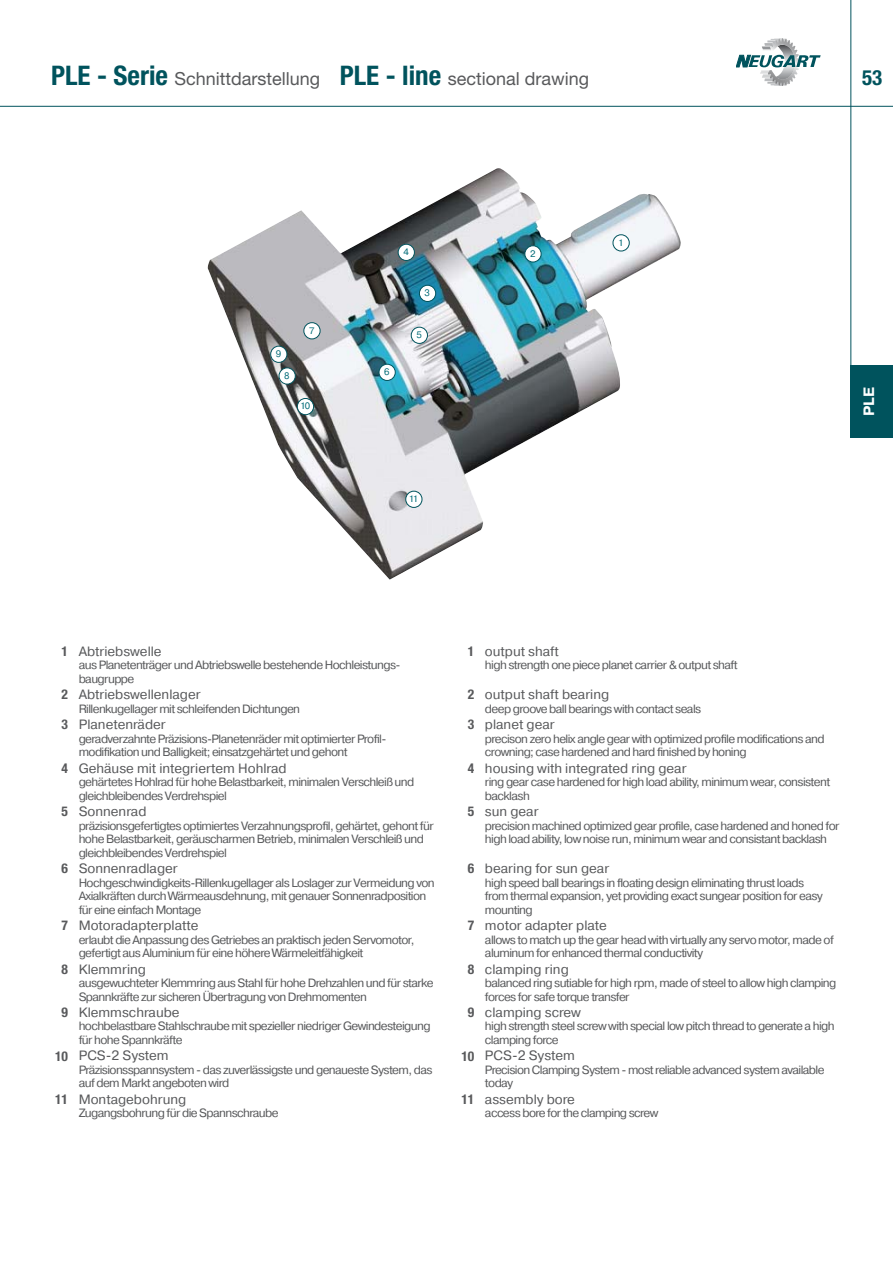
<style>
.page{position:relative;width:893px;height:1263px;background:#fff}
.page>*{position:absolute;margin:0;border:0;box-sizing:border-box;transform-origin:0 0}
.t1{font:700 condensed 21px "Helvetica Neue LT Std";color:#00535d}
.t2{font:18px "Helvetica Neue LT Std";color:#58595b}
.t3{font:700 15px "Pragmatica";color:#fff}
.t4{font:13.5px "Pragmatica";color:#58595b}
.t5{font:12px/13.5px "Pragmatica";letter-spacing:-.05em;color:#58595b}
.t6{font:9.3px "Pragmatica";color:#006b77}
.s1{font-weight:700;font-stretch:condensed;font-size:27px;color:#00535d}
.s2{font-family:"Helvetica Neue LT Std";font-weight:700;font-stretch:condensed}
</style>
<div class="page">
<hr style="left:0;top:106px;width:892px;height:1px;background:#00535d">
<svg style="left:736px;top:38px;width:84px;height:48px"></svg>
<hr style="left:850px;top:0;width:1px;height:438px;background:#00535d">
<div style="left:850px;top:366px;width:42px;height:72px;background:#00535d"></div>
<img style="left:207px;top:168px;width:474px;height:412px">
<div style="left:613px;top:235px;width:16px;height:16px;background:#fff;border-radius:50%"></div>
<div style="left:612px;top:234px;width:17px;height:17px;border:1px solid #00535d;border-radius:50%"></div>
<div style="left:525px;top:246px;width:16px;height:16px;background:#fff;border-radius:50%"></div>
<div style="left:524px;top:245px;width:17px;height:17px;border:1px solid #00535d;border-radius:50%"></div>
<div style="left:419px;top:285px;width:16px;height:17px;background:#fff;border-radius:50%"></div>
<div style="left:419px;top:285px;width:17px;height:17px;border:1px solid #00535d;border-radius:50%"></div>
<div style="left:398px;top:244px;width:16px;height:16px;background:#fff;border-radius:50%"></div>
<div style="left:398px;top:244px;width:17px;height:17px;border:1px solid #00535d;border-radius:50%"></div>
<div style="left:411px;top:327px;width:16px;height:16px;background:#fff;border-radius:50%"></div>
<div style="left:411px;top:327px;width:17px;height:17px;border:1px solid #00535d;border-radius:50%"></div>
<div style="left:379px;top:364px;width:16px;height:16px;background:#fff;border-radius:50%"></div>
<div style="left:378px;top:364px;width:17px;height:17px;border:1px solid #00535d;border-radius:50%"></div>
<div style="left:304px;top:323px;width:16px;height:16px;background:#fff;border-radius:50%"></div>
<div style="left:303px;top:322px;width:17px;height:17px;border:1px solid #00535d;border-radius:50%"></div>
<div style="left:279px;top:368px;width:16px;height:16px;background:#fff;border-radius:50%"></div>
<div style="left:279px;top:367px;width:17px;height:17px;border:1px solid #00535d;border-radius:50%"></div>
<div style="left:271px;top:346px;width:16px;height:16px;background:#fff;border-radius:50%"></div>
<div style="left:270px;top:346px;width:17px;height:17px;border:1px solid #00535d;border-radius:50%"></div>
<div style="left:297px;top:398px;width:16px;height:17px;background:#fff;border-radius:50%"></div>
<div style="left:297px;top:398px;width:17px;height:17px;border:1px solid #00535d;border-radius:50%"></div>
<div style="left:406px;top:491px;width:16px;height:16px;background:#fff;border-radius:50%"></div>
<div style="left:405px;top:491px;width:17px;height:17px;border:1px solid #00535d;border-radius:50%"></div>
<p class="t2" style="left:51px;top:72px;width:539px"><span class="s1">PLE - Serie</span> Schnittdarstellung <span class="s1">PLE - line</span> sectional drawing</p>
<p class="t1" style="left:862px;top:70px;width:22px">53</p>
<p class="t6" style="left:276px;top:350px;width:7px">9</p>
<p class="t6" style="left:284px;top:372px;width:7px">8</p>
<p class="t6" style="left:309px;top:327px;width:7px">7</p>
<p class="t6" style="left:300px;top:403px;width:12px">10</p>
<p class="t6" style="left:384px;top:369px;width:7px">6</p>
<p class="t6" style="left:403px;top:249px;width:7px">4</p>
<p class="t6" style="left:424px;top:290px;width:7px">3</p>
<p class="t6" style="left:416px;top:331px;width:7px">5</p>
<p class="t6" style="left:409px;top:495px;width:11px">11</p>
<p class="t6" style="left:530px;top:250px;width:7px">2</p>
<p class="t6" style="left:618px;top:239px;width:7px">1</p>
<p class="t3" style="left:863px;top:416px;width:31px;rotate:-90deg">PLE</p>
<p class="t4" style="left:62px;top:646px;width:102px"><span class="s2">1</span> Abtriebswelle</p>
<p class="t5" style="left:79px;top:659px;width:323px">aus Planetenträger und Abtriebswelle bestehende Hochleistungs&shy;baugruppe</p>
<p class="t4" style="left:468px;top:646px;width:92px"><span class="s2">1</span> output shaft</p>
<p class="t5" style="left:485px;top:659px;width:254px">high strength one piece planet carrier &amp; output shaft</p>
<p class="t4" style="left:62px;top:690px;width:141px"><span class="s2">2</span> Abtriebswellenlager</p>
<p class="t5" style="left:79px;top:703px;width:223px">Rillenkugellager mit schleifenden Dichtungen</p>
<p class="t4" style="left:468px;top:690px;width:143px"><span class="s2">2</span> output shaft bearing</p>
<p class="t5" style="left:485px;top:703px;width:218px">deep groove ball bearings with contact seals</p>
<p class="t4" style="left:62px;top:720px;width:106px"><span class="s2">3</span> Planetenräder</p>
<p class="t5" style="left:79px;top:733px;width:309px">geradverzahnte Präzisions-Planetenräder mit optimierter Profil&shy;modifikation und Balligkeit; einsatzgehärtet und gehont</p>
<p class="t4" style="left:468px;top:720px;width:88px"><span class="s2">3</span> planet gear</p>
<p class="t5" style="left:485px;top:733px;width:341px">precison zero helix angle gear with optimized profile modifications and crowning; case hardened and hard finished by honing</p>
<p class="t4" style="left:62px;top:763px;width:226px"><span class="s2">4</span> Gehäuse mit integriertem Hohlrad</p>
<p class="t5" style="left:79px;top:776px;width:337px">gehärtetes Hohlrad für hohe Belastbarkeit, minimalen Verschleiß und gleichbleibendes Verdrehspiel</p>
<p class="t4" style="left:468px;top:763px;width:220px"><span class="s2">4</span> housing with integrated ring gear</p>
<p class="t5" style="left:485px;top:776px;width:347px">ring gear case hardened for high load ability, minimum wear, consistent backlash</p>
<p class="t4" style="left:62px;top:806px;width:86px"><span class="s2">5</span> Sonnenrad</p>
<p class="t5" style="left:79px;top:820px;width:356px">präzisionsgefertigtes optimiertes Verzahnungsprofil, gehärtet, gehont für hohe Belastbarkeit, geräuscharmen Betrieb, minimalen Verschleiß und gleichbleibendes Verdrehspiel</p>
<p class="t4" style="left:468px;top:806px;width:72px"><span class="s2">5</span> sun gear</p>
<p class="t5" style="left:485px;top:820px;width:356px">precision machined optimized gear profile, case hardened and honed for high load ability, low noise run, minimum wear and consistant backlash</p>
<p class="t4" style="left:62px;top:863px;width:118px"><span class="s2">6</span> Sonnenradlager</p>
<p class="t5" style="left:79px;top:877px;width:357px">Hochgeschwindigkeits-Rillenkugellager als Loslager zur Vermeidung von<br>Axialkräften durch Wärmeausdehnung, mit genauer Sonnenradposition für eine einfach Montage</p>
<p class="t4" style="left:468px;top:863px;width:143px"><span class="s2">6</span> bearing for sun gear</p>
<p class="t5" style="left:485px;top:877px;width:339px">high speed ball bearings in floating design eliminating thrust loads from thermal expansion, yet providing exact sungear position for easy mounting</p>
<p class="t4" style="left:62px;top:920px;width:138px"><span class="s2">7</span> Motoradapterplatte</p>
<p class="t5" style="left:79px;top:934px;width:337px">erlaubt die Anpassung des Getriebes an praktisch jeden Servomotor, gefertigt aus Aluminium für eine höhere Wärmeleitfähigkeit</p>
<p class="t4" style="left:468px;top:920px;width:141px"><span class="s2">7</span> motor adapter plate</p>
<p class="t5" style="left:485px;top:934px;width:350px">allows to match up the gear head with virtually any servo motor, made of aluminum for enhanced thermal conductivity</p>
<p class="t4" style="left:62px;top:964px;width:86px"><span class="s2">8</span> Klemmring</p>
<p class="t5" style="left:79px;top:977px;width:356px">ausgewuchteter Klemmring aus Stahl für hohe Drehzahlen und für starke<br>Spannkräfte zur sicheren Übertragung von Drehmomenten</p>
<p class="t4" style="left:468px;top:964px;width:102px"><span class="s2">8</span> clamping ring</p>
<p class="t5" style="left:485px;top:977px;width:353px">balanced ring sutiable for high rpm, made of steel to allow high clamping forces for safe torque transfer</p>
<p class="t4" style="left:62px;top:1007px;width:119px"><span class="s2">9</span> Klemmschraube</p>
<p class="t5" style="left:79px;top:1020px;width:353px">hochbelastbare Stahlschraube mit spezieller niedriger Gewindesteigung für hohe Spannkräfte</p>
<p class="t4" style="left:468px;top:1007px;width:115px"><span class="s2">9</span> clamping screw</p>
<p class="t5" style="left:485px;top:1020px;width:351px">high strength steel screw with special low pitch thread to generate a high clamping force</p>
<p class="t4" style="left:55px;top:1051px;width:115px"><span class="s2">10</span> PCS-2 System</p>
<p class="t5" style="left:79px;top:1064px;width:355px">Präzisionsspannsystem - das zuverlässigste und genaueste System, das auf dem Markt angeboten wird</p>
<p class="t4" style="left:461px;top:1051px;width:115px"><span class="s2">10</span> PCS-2 System</p>
<p class="t5" style="left:485px;top:1064px;width:341px">Precision Clamping System - most reliable advanced system available today</p>
<p class="t4" style="left:55px;top:1094px;width:133px"><span class="s2">11</span> Montagebohrung</p>
<p class="t5" style="left:79px;top:1107px;width:201px">Zugangsbohrung für die Spannschraube</p>
<p class="t4" style="left:461px;top:1094px;width:115px"><span class="s2">11</span> assembly bore</p>
<p class="t5" style="left:485px;top:1107px;width:175px">access bore for the clamping screw</p>
</div>
